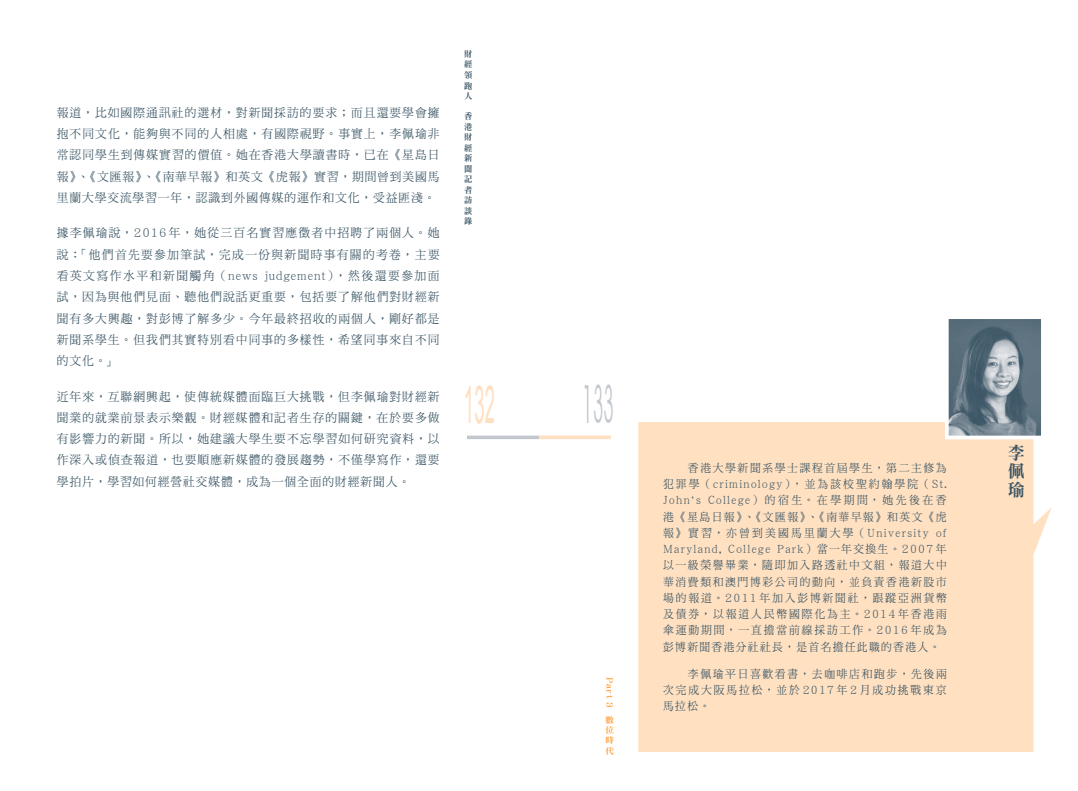
<style>
.page{position:relative;width:1078px;height:791px;background:#fff}
.page>*{position:absolute;margin:0;border:0;box-sizing:border-box;transform-origin:0 0}
.t1{font:52.5px "Arial";color:#ffdfc1;scale:.35 1}
.t2{font:52.5px "Avant Garde IT Cby BT";color:#c3c8ce;scale:.35 1}
.t3{font:17.5px/18.8px "DF Ming HK W9";color:#3a5565;text-align:justify}
.t4{font:12.12px/21.2px "DF Ming HK W5";letter-spacing:.075em;color:#3a5565;text-align:justify}
.t5{font:11.38px/16.2px "DF Ming HK W5";letter-spacing:.15em;color:#3a5565;text-align:justify;scale:.95 1}
.t6{font:8.5px/10.5px "DF Ming HK W9";color:#3a5565;text-align:justify}
.t7{font:8.25px/10.1px "DF Ming HK W9";color:#ff992e;text-align:justify}
.s1{font-family:"Times"}
</style>
<div class="page">
<svg style="left:467px;top:435px;width:72px;height:4px"></svg>
<svg style="left:539px;top:435px;width:72px;height:4px"></svg>
<div style="left:638px;top:422px;width:413px;height:329px;background:#ffe0c0"></div>
<img style="left:949px;top:320px;width:90px;height:114px">
<div style="left:944px;top:315px;width:100px;height:124px;border:4px solid #fff"></div>
<p class="t4" style="left:57px;top:102px;width:384px">報道，比如國際通訊社的選材，對新聞採訪的要求；而且還要學會擁抱不同文化，能夠與不同的人相處，有國際視野。事實上，李佩瑜非常認同學生到傳媒實習的價值。她在香港大學讀書時，已在《星島日報》、《文匯報》、《南華早報》和英文《虎報》實習，期間曾到美國馬里蘭大學交流學習一年，認識到外國傳媒的運作和文化，受益匪淺。</p>
<p class="t4" style="left:57px;top:222px;width:384px">據李佩瑜說，2016年，她從三百名實習應徵者中招聘了兩個人。她說：「他們首先要參加筆試，完成一份與新聞時事有關的考卷，主要看英文寫作水平和新聞觸角（news judgement），然後還要參加面試，因為與他們見面、聽他們說話更重要，包括要了解他們對財經新聞有多大興趣，對彭博了解多少。今年最終招收的兩個人，剛好都是新聞系學生。但我們其實特別看中同事的多樣性，希望同事來自不同的文化。」</p>
<p class="t4" style="left:57px;top:385px;width:384px">近年來，互聯網興起，使傳統媒體面臨巨大挑戰，但李佩瑜對財經新聞業的就業前景表示樂觀。財經媒體和記者生存的關鍵，在於要多做有影響力的新聞。所以，她建議大學生要不忘學習如何研究資料，以作深入或偵查報道，也要順應新媒體的發展趨勢，不僅學寫作，還要學拍片，學習如何經營社交媒體，成為一個全面的財經新聞人。</p>
<p class="t6" style="left:464px;top:48px;width:9px">財經領跑人</p>
<p class="t6" style="left:464px;top:111px;width:9px">香港財經新聞記者訪談錄</p>
<h1 class="t1" style="left:464px;top:370px;width:90px">132</h1>
<h1 class="t2" style="left:582px;top:372px;width:92px">133</h1>
<p class="t7" style="left:615px;top:676px;width:32px;rotate:90deg">Part 3</p>
<p class="t7" style="left:605px;top:714px;width:10px">數位時代</p>
<p class="t5" style="left:663px;top:459px;width:300px;text-indent:25px">香港大學新聞系學士課程首屆學生，第二主修為犯罪學（criminology），並為該校聖約翰學院（St.<br>John<span class="s1">’</span>s College）的宿生。在學期間，她先後在香港《星島日報》、《文匯報》、《南華早報》和英文《虎報》實習，亦曾到美國馬里蘭大學（University of Maryland, College Park）當一年交換生。2007年以一級榮譽畢業，隨即加入路透社中文組，報道大中華消費類和澳門博彩公司的動向，並負責香港新股市場的報道。2011年加入彭博新聞社，跟蹤亞洲貨幣及債券，以報道人民幣國際化為主。2014年香港雨傘運動期間，一直擔當前線採訪工作。2016年成為彭博新聞香港分社社長，是首名擔任此職的香港人。</p>
<p class="t5" style="left:663px;top:665px;width:300px;text-indent:25px">李佩瑜平日喜歡看書，去咖啡店和跑步，先後兩次完成大阪馬拉松，並於2017年2月成功挑戰東京馬拉松。</p>
<h2 class="t3" style="left:1007px;top:442px;width:18px">李佩瑜</h2>
</div>
